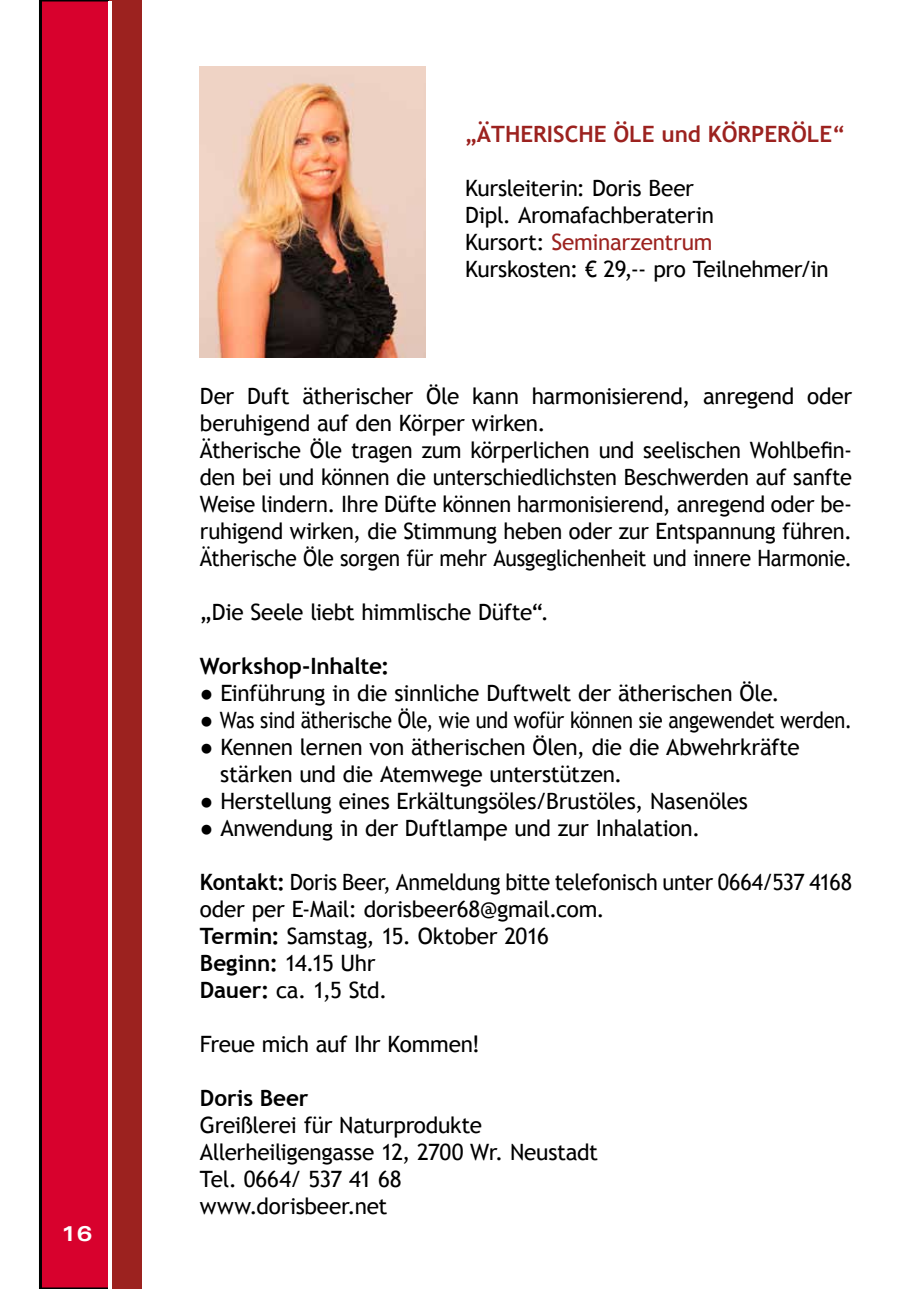
<style>
.page{position:relative;width:919px;height:1289px;background:#fff}
.page>*{position:absolute;margin:0;border:0;box-sizing:border-box;transform-origin:0 0}
.t1{font:22.5px/27px "Trebuchet MS";letter-spacing:-.015em;color:#000}
.t2{font:22.5px/27px "Trebuchet MS";letter-spacing:-.015em;color:#000;scale:.96 1}
.t3{font:700 22.5px "Trebuchet MS";color:#9c221f}
.t4{font:700 22.5px "Trebuchet MS";letter-spacing:-.005em;color:#000}
.t5{font:700 expanded 21px "Univers";color:#fff}
.s1{color:#9c221f}
.s2{font-weight:700}
</style>
<div class="page">
<div style="left:39px;top:0;width:70px;height:1288px;background:#d8012d"></div>
<div style="left:109px;top:0;width:32px;height:1288px;background:#9c221f"></div>
<hr style="left:108px;top:2px;width:4px;height:1286px;background:#fff">
<img style="left:200px;top:67px;width:225px;height:290px">
<p class="t5" style="left:61px;top:1221px;width:33px">16</p>
<p class="t3" style="left:465px;top:120px;width:381px">„ÄTHERISCHE ÖLE und KÖRPERÖLE“</p>
<p class="t1" style="left:465px;top:175px;width:365px">Kursleiterin: Doris Beer<br>Dipl. Aromafachberaterin<br>Kursort: <span class="s1">Seminarzentrum<br></span>Kurskosten: € 29,-- pro Teilnehmer/in</p>
<p class="t1" style="left:200px;top:382px;width:653px">Der Duft ätherischer Öle kann harmonisierend, anregend oder beruhigend auf den Körper wirken.<br>Ätherische Öle tragen zum körperlichen und seelischen Wohlbefin&shy;den bei und können die unterschiedlichsten Beschwerden auf sanfte Weise lindern. Ihre Düfte können harmonisierend, anregend oder be&shy;ruhigend wirken, die Stimmung heben oder zur Entspannung führen.<br>Ätherische Öle sorgen für mehr Ausgeglichenheit und innere Harmonie.</p>
<p class="t1" style="left:200px;top:598px;width:350px">„Die Seele liebt himmlische Düfte“.</p>
<p class="t4" style="left:200px;top:651px;width:191px">Workshop-Inhalte:</p>
<p class="t1" style="left:200px;top:679px;width:581px">● Einführung in die sinnliche Duftwelt der ätherischen Öle.</p>
<p class="t1" style="left:200px;top:706px;width:653px">● Was sind ätherische Öle, wie und wofür können sie angewendet werden.</p>
<p class="t1" style="left:220px;top:733px;width:581px;text-indent:-20px">● Kennen lernen von ätherischen Ölen, die die Abwehrkräfte stärken und die Atemwege unterstützen.</p>
<p class="t1" style="left:200px;top:787px;width:549px">● Herstellung eines Erkältungsöles/Brustöles, Nasenöles</p>
<p class="t1" style="left:200px;top:814px;width:502px">● Anwendung in der Duftlampe und zur Inhalation.</p>
<p class="t2" style="left:200px;top:868px;width:680px"><span class="s2">Kontakt:</span> Doris Beer, Anmeldung bitte telefonisch unter 0664/537 4168 oder per E-Mail: dorisbeer68@gmail.com.<br><span class="s2">Termin:</span> Samstag, 15. Oktober 2016<br><span class="s2">Beginn:</span> 14.15 Uhr<br><span class="s2">Dauer:</span> ca. 1,5 Std.</p>
<p class="t1" style="left:200px;top:1030px;width:282px">Freue mich auf Ihr Kommen!</p>
<p class="t4" style="left:200px;top:1083px;width:110px">Doris Beer</p>
<p class="t1" style="left:200px;top:1111px;width:399px">Greißlerei für Naturprodukte<br>Allerheiligengasse 12, 2700 Wr. Neustadt<br>Tel. 0664/ 537 41 68<br>www.dorisbeer.net</p>
</div>
